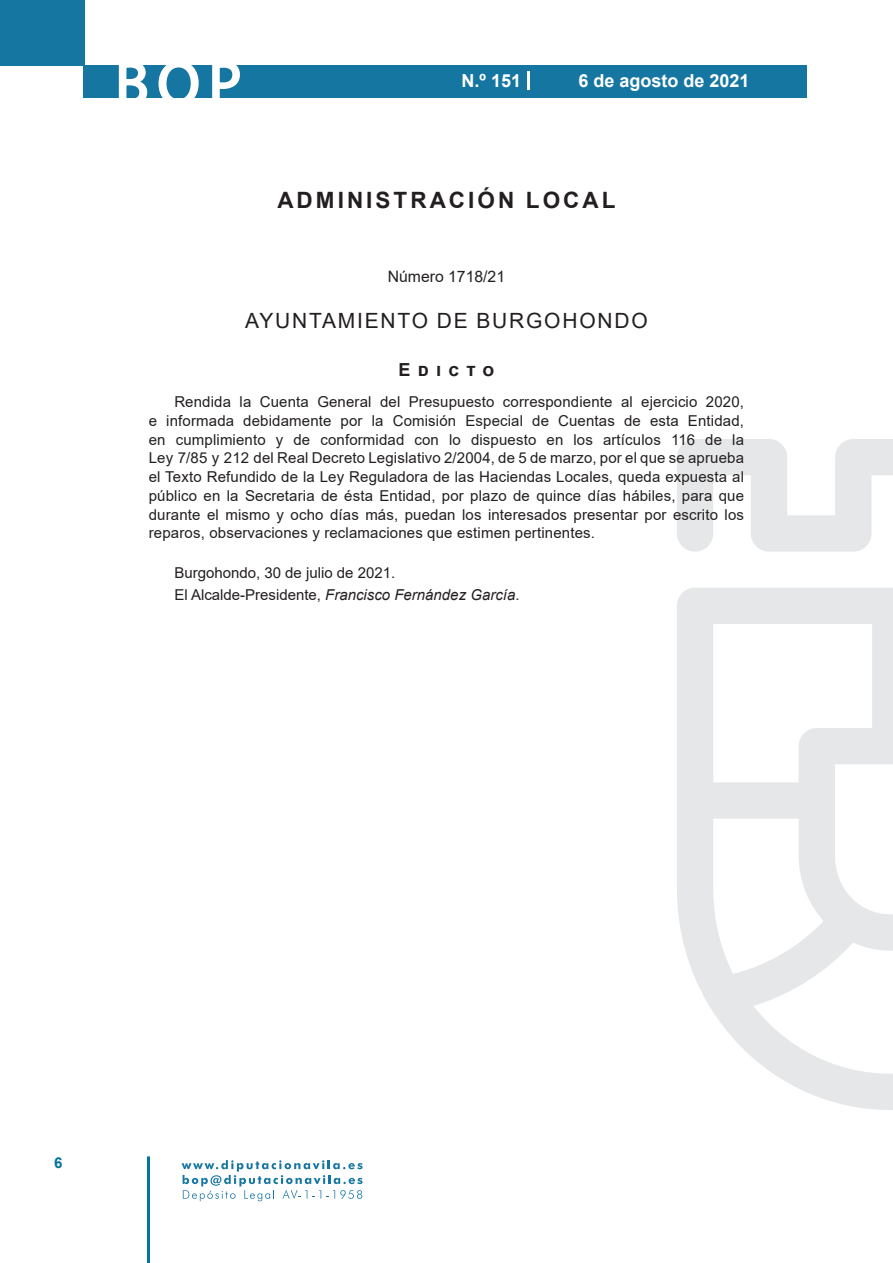
<style>
.page{position:relative;width:893px;height:1263px;background:#fff}
.page>*{position:absolute;margin:0;border:0;box-sizing:border-box;transform-origin:0 0}
.t1{font:500 61.5px "Avant Garde";color:#fff}
.h1__secion{font:700 22.5px "Arial";letter-spacing:.135em;color:#231f20}
.h2__organismo{font:21px "Arial";letter-spacing:.085em;color:#231f20}
.t2{font:700 18px "Arial";color:#fff}
.anuncio{font:700 18px "Arial";letter-spacing:.4em;color:#231f20}
.numero{font:15.75px "Arial";color:#231f20}
.texto_normal{font:15px/18.8px "Arial";letter-spacing:.01em;color:#231f20;text-align:justify}
.firma{font:italic 15px "Arial";color:#231f20}
.fecha{font:15px "Arial";color:#231f20}
.t3{font:700 15px "Arial";color:#04739f}
.s1{font-style:normal}
</style>
<div class="page">
<div style="left:0;top:0;width:85px;height:65px;background:#1676a2"></div>
<div style="left:84px;top:65px;width:723px;height:33px;background:#1676a2"></div>
<svg style="left:118px;top:65px;width:30px;height:33px"></svg>
<svg style="left:158px;top:65px;width:41px;height:33px"></svg>
<svg style="left:212px;top:65px;width:28px;height:33px"></svg>
<svg style="left:182px;top:1160px;width:181px;height:41px"></svg>
<hr style="left:147px;top:1156px;width:3px;height:107px;background:#04739f">
<svg style="left:528px;top:71px;width:2px;height:19px"></svg>
<svg style="left:677px;top:439px;width:216px;height:671px"></svg>
<h1 class="t1" style="left:115px;top:46px;width:128px">BOP</h1>
<p class="t2" style="left:462px;top:68px;width:61px">N.º 151</p>
<p class="t2" style="left:578px;top:68px;width:173px">6 de agosto de 2021</p>
<p class="h1__secion" style="left:277px;top:184px;width:340px">ADMINISTRACIÓN LOCAL</p>
<p class="numero" style="left:388px;top:266px;width:119px">Número 1718/21</p>
<p class="h2__organismo" style="left:245px;top:307px;width:404px">AYUNTAMIENTO DE BURGOHONDO</p>
<p class="anuncio" style="left:399px;top:356px;width:97px">Edicto</p>
<p class="texto_normal" style="left:149px;top:392px;width:597px;text-indent:26px">Rendida la Cuenta General del Presupuesto correspondiente al ejercicio 2020, e informada debidamente por la Comisión Especial de Cuentas de esta Entidad, en cumplimiento y de conformidad con lo dispuesto en los artículos 116 de la Ley 7/85 y 212 del Real Decreto Legislativo 2/2004, de 5 de marzo, por el que se aprueba el Texto Refundido de la Ley Reguladora de las Haciendas Locales, queda expuesta al público en la Secretaria de ésta Entidad, por plazo de quince días hábiles, para que durante el mismo y ocho días más, puedan los interesados presentar por escrito los reparos, observaciones y reclamaciones que estimen pertinentes.</p>
<p class="fecha" style="left:174px;top:562px;width:222px">Burgohondo, 30 de julio de 2021.</p>
<p class="firma" style="left:174px;top:585px;width:347px"><span class="s1">El Alcalde-Presidente,</span> Francisco Fernández García<span class="s1">.</span></p>
<p class="t3" style="left:54px;top:1152px;width:10px">6</p>
</div>
